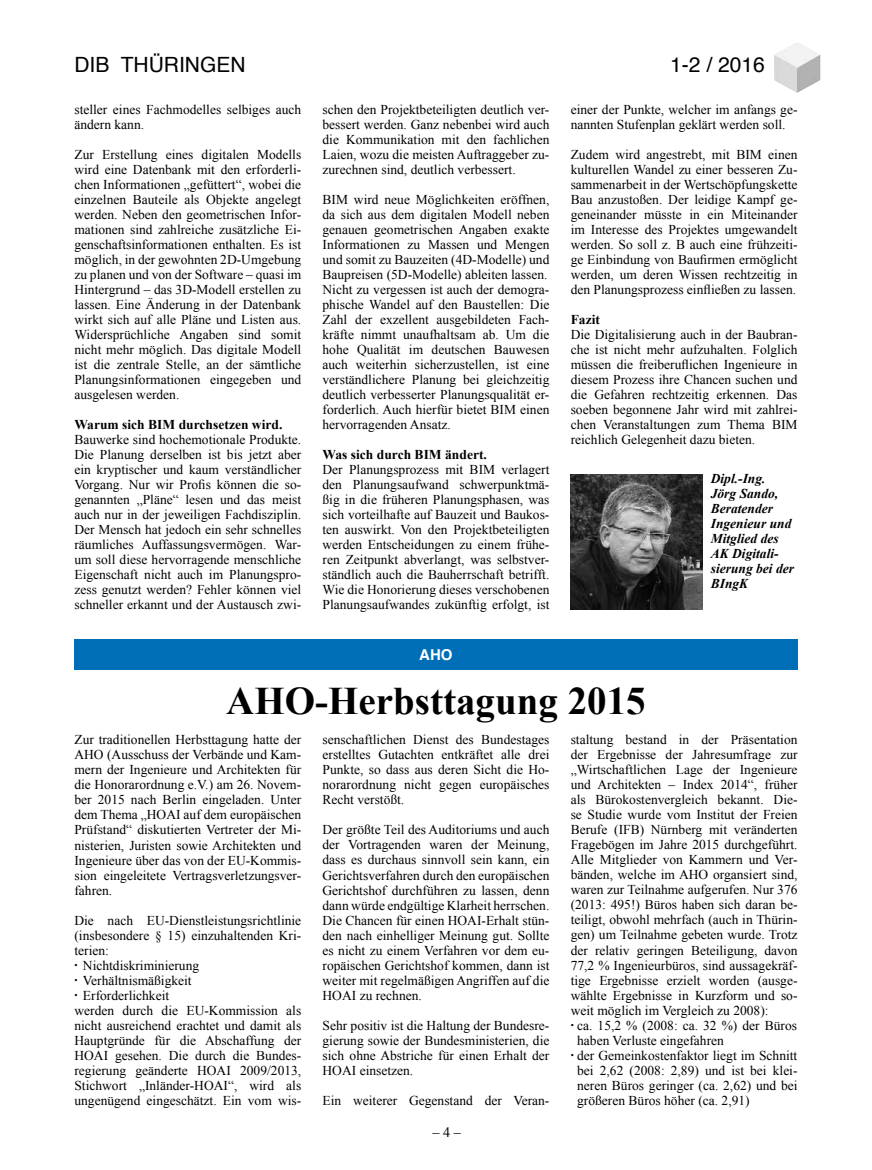
<style>
.page{position:relative;width:872px;height:1170px;background:#fff}
.page>*{position:absolute;margin:0;border:0;box-sizing:border-box;transform-origin:0 0}
.t1{font:700 39px "Times New Roman";color:#000}
.t2{font:21px "Helvetica";color:#000}
.t3{font:700 15px "Helvetica";color:#fff}
.t4{font:14.25px "Times New Roman";color:#000}
.t5{font:13.5px/15px "Times New Roman";color:#000;text-align:justify}
.t6{font:italic 700 13.5px/15px "Times New Roman";color:#000}
.t7{font:700 13.5px "Times New Roman";color:#000}
.s1{font-size:9px}
</style>
<div class="page">
<img style="left:774px;top:43px;width:46px;height:50px">
<img style="left:570px;top:474px;width:132px;height:135px">
<div style="left:74px;top:639px;width:723px;height:30px;background:#006eb7"></div>
<h2 class="t2" style="left:74px;top:49px;width:173px">DIB THÜRINGEN</h2>
<h2 class="t2" style="left:670px;top:49px;width:96px">1-2 / 2016</h2>
<p class="t5" style="left:74px;top:102px;width:228px">steller eines Fachmodelles selbiges auch ändern kann.</p>
<p class="t5" style="left:74px;top:147px;width:228px">Zur Erstellung eines digitalen Modells wird eine Datenbank mit den erforderli&shy;chen Informationen „gefüttert“, wobei die einzelnen Bauteile als Objekte angelegt werden. Neben den geometrischen Infor&shy;mationen sind zahlreiche zusätzliche Ei&shy;genschaftsinformationen enthalten. Es ist möglich, in der gewohnten 2D-Umgebung zu planen und von der Software – quasi im Hintergrund – das 3D-Modell erstellen zu lassen. Eine Änderung in der Datenbank wirkt sich auf alle Pläne und Listen aus.<br>Widersprüchliche Angaben sind somit nicht mehr möglich. Das digitale Modell ist die zentrale Stelle, an der sämtliche Planungsinformationen eingegeben und ausgelesen werden.</p>
<p class="t7" style="left:74px;top:415px;width:209px">Warum sich BIM durchsetzen wird.</p>
<p class="t5" style="left:74px;top:432px;width:228px">Bauwerke sind hochemotionale Produkte.<br>Die Planung derselben ist bis jetzt aber ein kryptischer und kaum verständlicher Vorgang. Nur wir Profis können die so&shy;genannten „Pläne“ lesen und das meist auch nur in der jeweiligen Fachdisziplin.<br>Der Mensch hat jedoch ein sehr schnelles räumliches Auffassungsvermögen. War&shy;um soll diese hervorragende menschliche Eigenschaft nicht auch im Planungspro&shy;zess genutzt werden? Fehler können viel schneller erkannt und der Austausch zwi-</p>
<p class="t5" style="left:322px;top:102px;width:228px">schen den Projektbeteiligten deutlich ver&shy;bessert werden. Ganz nebenbei wird auch die Kommunikation mit den fachlichen Laien, wozu die meisten Auftraggeber zu&shy;zurechnen sind, deutlich verbessert.</p>
<p class="t5" style="left:322px;top:192px;width:228px;text-align:left">BIM wird neue Möglichkeiten eröffnen, da sich aus dem digitalen Modell neben genauen geometrischen Angaben exakte Informationen zu Massen und Mengen und somit zu Bauzeiten (4D-Modelle) und Baupreisen (5D-Modelle) ableiten lassen.<br>Nicht zu vergessen ist auch der demogra&shy;phische Wandel auf den Baustellen: Die Zahl der exzellent ausgebildeten Fach&shy;kräfte nimmt unaufhaltsam ab. Um die hohe Qualität im deutschen Bauwesen auch weiterhin sicherzustellen, ist eine verständlichere Planung bei gleichzeitig deutlich verbesserter Planungsqualität er&shy;forderlich. Auch hierfür bietet BIM einen hervorragenden Ansatz.</p>
<p class="t7" style="left:322px;top:445px;width:166px">Was sich durch BIM ändert.</p>
<p class="t5" style="left:322px;top:462px;width:228px">Der Planungsprozess mit BIM verlagert den Planungsaufwand schwerpunktmä&shy;ßig in die früheren Planungsphasen, was sich vorteilhafte auf Bauzeit und Baukos&shy;ten auswirkt. Von den Projektbeteiligten werden Entscheidungen zu einem frühe&shy;ren Zeitpunkt abverlangt, was selbstver&shy;ständlich auch die Bauherrschaft betrifft.<br>Wie die Honorierung dieses verschobenen Planungsaufwandes zukünftig erfolgt, ist</p>
<p class="t3" style="left:419px;top:642px;width:35px">AHO</p>
<p class="t5" style="left:570px;top:102px;width:228px">einer der Punkte, welcher im anfangs ge&shy;nannten Stufenplan geklärt werden soll.</p>
<p class="t5" style="left:570px;top:147px;width:228px">Zudem wird angestrebt, mit BIM einen kulturellen Wandel zu einer besseren Zu&shy;sammenarbeit in der Wertschöpfungskette Bau anzustoßen. Der leidige Kampf ge&shy;geneinander müsste in ein Miteinander im Interesse des Projektes umgewandelt werden. So soll z. B auch eine frühzeiti&shy;ge Einbindung von Baufirmen ermöglicht werden, um deren Wissen rechtzeitig in den Planungsprozess einfließen zu lassen.</p>
<p class="t7" style="left:570px;top:310px;width:31px">Fazit</p>
<p class="t5" style="left:570px;top:327px;width:228px">Die Digitalisierung auch in der Baubran&shy;che ist nicht mehr aufzuhalten. Folglich müssen die freiberuflichen Ingenieure in diesem Prozess ihre Chancen suchen und die Gefahren rechtzeitig erkennen. Das soeben begonnene Jahr wird mit zahlrei&shy;chen Veranstaltungen zum Thema BIM reichlich Gelegenheit dazu bieten.</p>
<p class="t6" style="left:711px;top:471px;width:85px">Dipl.-Ing.<br>Jörg Sando,<br>Beratender<br>Ingenieur und<br>Mitglied des<br>AK Digitali&shy;sierung bei der<br>BIngK</p>
<h1 class="t1" style="left:226px;top:674px;width:421px">AHO-Herbsttagung 2015</h1>
<p class="t5" style="left:74px;top:732px;width:228px">Zur traditionellen Herbsttagung hatte der AHO (Ausschuss der Verbände und Kam&shy;mern der Ingenieure und Architekten für die Honorarordnung e.V.) am 26. Novem&shy;ber 2015 nach Berlin eingeladen. Unter dem Thema „HOAI auf dem europäischen Prüfstand“ diskutierten Vertreter der Mi&shy;nisterien, Juristen sowie Architekten und Ingenieure über das von der EU-Kommis&shy;sion eingeleitete Vertragsverletzungsver&shy;fahren.</p>
<p class="t5" style="left:74px;top:912px;width:228px">Die nach EU-Dienstleistungsrichtlinie (insbesondere § 15) einzuhaltenden Kri&shy;terien:</p>
<p class="t5" style="left:74px;top:957px;width:126px"><span class="s1">•</span> Nichtdiskriminierung</p>
<p class="t5" style="left:74px;top:972px;width:119px"><span class="s1">•</span> Verhältnismäßigkeit</p>
<p class="t5" style="left:74px;top:987px;width:228px;text-align:left"><span class="s1">•</span> Erforderlichkeit<br>werden durch die EU-Kommission als nicht ausreichend erachtet und damit als Hauptgründe für die Abschaffung der HOAI gesehen. Die durch die Bundes&shy;regierung geänderte HOAI 2009/2013, Stichwort „Inländer-HOAI“, wird als ungenügend eingeschätzt. Ein vom wis-</p>
<p class="t5" style="left:322px;top:732px;width:228px">senschaftlichen Dienst des Bundestages erstelltes Gutachten entkräftet alle drei Punkte, so dass aus deren Sicht die Ho&shy;norarordnung nicht gegen europäisches Recht verstößt.</p>
<p class="t5" style="left:322px;top:822px;width:228px">Der größte Teil des Auditoriums und auch der Vortragenden waren der Meinung, dass es durchaus sinnvoll sein kann, ein Gerichtsverfahren durch den europäischen Gerichtshof durchführen zu lassen, denn dann würde endgültige Klarheit herrschen.<br>Die Chancen für einen HOAI-Erhalt stün&shy;den nach einhelliger Meinung gut. Sollte es nicht zu einem Verfahren vor dem eu&shy;ropäischen Gerichtshof kommen, dann ist weiter mit regelmäßigen Angriffen auf die HOAI zu rechnen.</p>
<p class="t5" style="left:322px;top:1017px;width:228px">Sehr positiv ist die Haltung der Bundesre&shy;gierung sowie der Bundesministerien, die sich ohne Abstriche für einen Erhalt der HOAI einsetzen.</p>
<p class="t5" style="left:322px;top:1092px;width:228px">Ein weiterer Gegenstand der Veran-</p>
<p class="t4" style="left:432px;top:1122px;width:30px">– 4 –</p>
<p class="t5" style="left:570px;top:732px;width:228px">staltung bestand in der Präsentation der Ergebnisse der Jahresumfrage zur „Wirtschaftlichen Lage der Ingenieure und Architekten – Index 2014“, früher als Bürokostenvergleich bekannt. Die&shy;se Studie wurde vom Institut der Freien Berufe (IFB) Nürnberg mit veränderten Fragebögen im Jahre 2015 durchgeführt.<br>Alle Mitglieder von Kammern und Ver&shy;bänden, welche im AHO organsiert sind, waren zur Teilnahme aufgerufen. Nur 376 (2013: 495!) Büros haben sich daran be&shy;teiligt, obwohl mehrfach (auch in Thürin&shy;gen) um Teilnahme gebeten wurde. Trotz der relativ geringen Beteiligung, davon 77,2 % Ingenieurbüros, sind aussagekräf&shy;tige Ergebnisse erzielt worden (ausge&shy;wählte Ergebnisse in Kurzform und so&shy;weit möglich im Vergleich zu 2008):</p>
<p class="t5" style="left:577px;top:1017px;width:221px;text-indent:-7px"><span class="s1">•</span> ca. 15,2 % (2008: ca. 32 %) der Büros haben Verluste eingefahren</p>
<p class="t5" style="left:577px;top:1047px;width:222px;text-indent:-7px"><span class="s1">•</span> der Gemeinkostenfaktor liegt im Schnitt bei 2,62 (2008: 2,89) und ist bei klei&shy;neren Büros geringer (ca. 2,62) und bei größeren Büros höher (ca. 2,91)</p>
</div>
